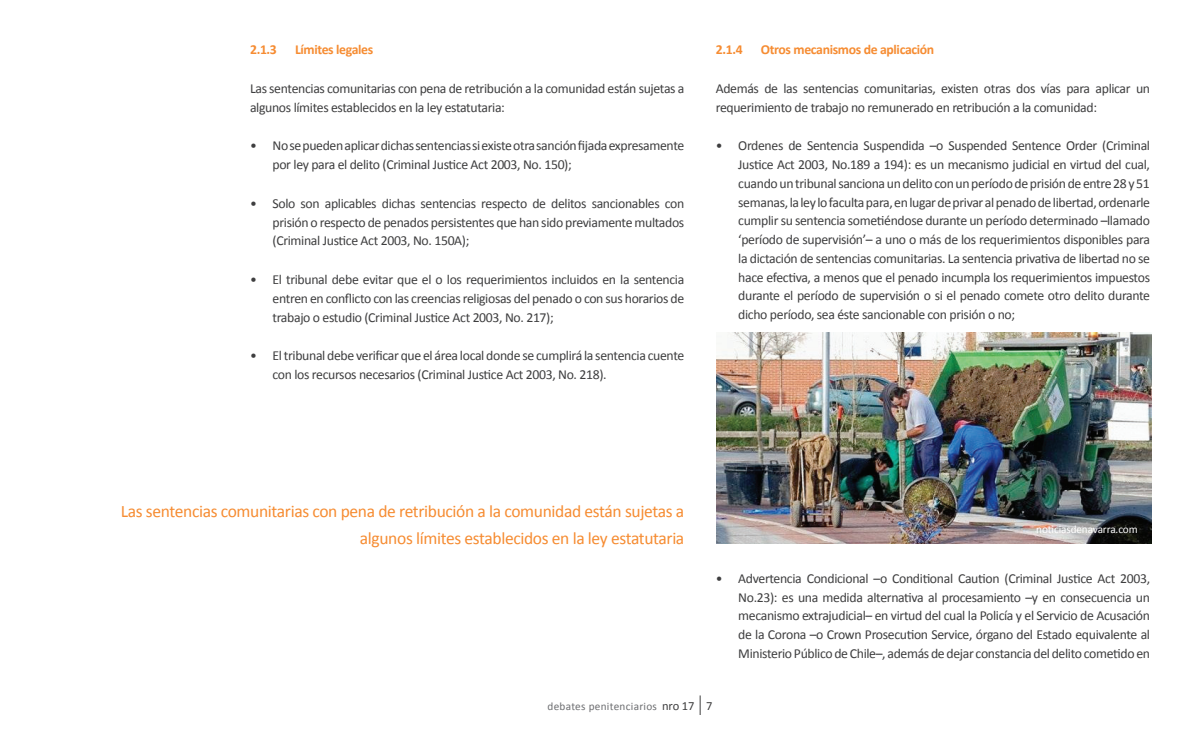
<style>
.page{position:relative;width:1194px;height:750px;background:#fff}
.page>*{position:absolute;margin:0;border:0;box-sizing:border-box;transform-origin:0 0}
.t1{font:17.5px/27.5px "Calibri";letter-spacing:-.02em;color:#f68c32;text-align:right}
.t2{font:13.75px/18.8px "Calibri";letter-spacing:-.025em;color:#3e3e3f}
.t3{font:700 13.75px "Calibri";letter-spacing:-.025em;color:#f68c32}
.t4{font:11.25px "Calibri";letter-spacing:.025em;color:#6c6d70}
.t5{font:11.25px "Calibri";letter-spacing:-.01em;color:#fff}
.s1{font-size:12.5px;color:#3e3e3f}
</style>
<div class="page">
<svg style="left:700px;top:695px;width:1px;height:20px"></svg>
<img style="left:717px;top:332px;width:434px;height:211px">
<p class="t3" style="left:250px;top:41px;width:28px">2.1.3</p>
<p class="t3" style="left:295px;top:41px;width:80px">Límites legales</p>
<p class="t2" style="left:250px;top:78px;width:436px">Las sentencias comunitarias con pena de retribución a la comunidad están sujetas a algunos límites establecidos en la ley estatutaria:</p>
<p class="t2" style="left:272px;top:136px;width:413px;text-indent:-22px">• No se pueden aplicar dichas sentencias si existe otra sanción fijada expresamente por ley para el delito (Criminal Justice Act 2003, No. 150);</p>
<p class="t2" style="left:272px;top:193px;width:413px;text-align:justify;text-indent:-22px">• Solo son aplicables dichas sentencias respecto de delitos sancionables con prisión o respecto de penados persistentes que han sido previamente multados (Criminal Justice Act 2003, No. 150A);</p>
<p class="t2" style="left:272px;top:269px;width:413px;text-align:justify;text-indent:-22px">• El tribunal debe evitar que el o los requerimientos incluidos en la sentencia entren en conflicto con las creencias religiosas del penado o con sus horarios de trabajo o estudio (Criminal Justice Act 2003, No. 217);</p>
<p class="t2" style="left:272px;top:346px;width:413px;text-indent:-22px">• El tribunal debe verificar que el área local donde se cumplirá la sentencia cuente con los recursos necesarios (Criminal Justice Act 2003, No. 218).</p>
<p class="t3" style="left:716px;top:41px;width:220px">2.1.4 Otros mecanismos de aplicación</p>
<p class="t2" style="left:716px;top:78px;width:436px">Además de las sentencias comunitarias, existen otras dos vías para aplicar un requerimiento de trabajo no remunerado en retribución a la comunidad:</p>
<p class="t2" style="left:738px;top:136px;width:413px;text-align:justify;text-indent:-22px">• Ordenes de Sentencia Suspendida –o Suspended Sentence Order (Criminal Justice Act 2003, No.189 a 194): es un mecanismo judicial en virtud del cual, cuando un tribunal sanciona un delito con un período de prisión de entre 28 y 51 semanas, la ley lo faculta para, en lugar de privar al penado de libertad, ordenarle cumplir su sentencia sometiéndose durante un período determinado –llamado ‘período de supervisión’– a uno o más de los requerimientos disponibles para la dictación de sentencias comunitarias. La sentencia privativa de libertad no se hace efectiva, a menos que el penado incumpla los requerimientos impuestos durante el período de supervisión o si el penado comete otro delito durante dicho período, sea éste sancionable con prisión o no;</p>
<p class="t1" style="left:121px;top:496px;width:565px">Las sentencias comunitarias con pena de retribución a la comunidad están sujetas a algunos límites establecidos en la ley estatutaria</p>
<p class="t5" style="left:1036px;top:522px;width:103px">noticiasdenavarra.com</p>
<p class="t2" style="left:738px;top:568px;width:413px;text-align:justify;text-indent:-22px">• Advertencia Condicional –o Conditional Caution (Criminal Justice Act 2003, No.23): es una medida alternativa al procesamiento –y en consecuencia un mecanismo extrajudicial– en virtud del cual la Policía y el Servicio de Acusación de la Corona –o Crown Prosecution Service, órgano del Estado equivalente al Ministerio Público de Chile–, además de dejar constancia del delito cometido en</p>
<p class="t4" style="left:547px;top:699px;width:166px">debates penitenciarios <span class="s1">nro 17 7</span></p>
</div>
